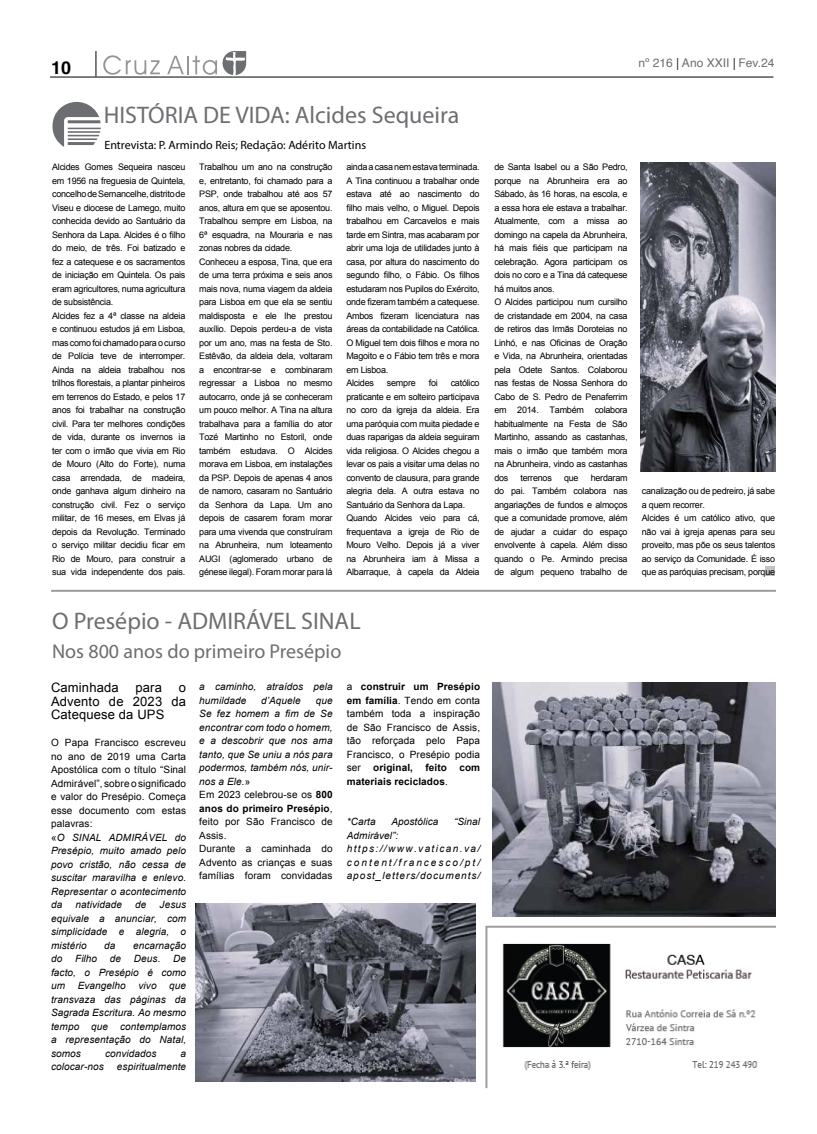
<style>
.page{position:relative;width:817px;height:1134px;background:#fff}
.page>*{position:absolute;margin:0;border:0;box-sizing:border-box;transform-origin:0 0}
.t1{font:24px "Myriad Pro";color:#6d6e71}
.t2{font:20px "Myriad Pro";color:#6d6e71}
.t3{font:700 18px "Helvetica";color:#000}
.t4{font:13px/13.5px "Arial";letter-spacing:.01em;color:#000;text-align:justify}
.t5{font:12px "Myriad Pro";color:#000}
.t6{font:12px "Helvetica";color:#6d6e71}
.t7{font:italic 10px/13.5px "Arial";letter-spacing:.01em;color:#000;text-align:justify}
.t8{font:10px/13.5px "Arial";letter-spacing:.01em;color:#000}
.t9{font:italic 10px/13.5px "Arial";letter-spacing:.14em;color:#000}
.t10{font:9px/13.5px "Arial";letter-spacing:-.025em;color:#000}
.s1{font-family:"Minion Pro";color:#000}
.s2{font-weight:700}
.s3{font-style:italic}
.s4{font-style:normal}
.s5{font-weight:700;font-style:normal}
</style>
<div class="page">
<hr style="left:50px;top:77px;width:723px;height:1px;background:#000">
<svg style="left:95px;top:51px;width:1px;height:26px"></svg>
<svg style="left:103px;top:55px;width:57px;height:20px"></svg>
<svg style="left:167px;top:51px;width:79px;height:26px"></svg>
<hr style="left:486px;top:926px;width:289px;height:2px;background:#9f9c9d">
<hr style="left:485px;top:926px;width:2px;height:162px;background:#9f9c9d">
<svg style="left:52px;top:102px;width:49px;height:45px"></svg>
<img style="left:640px;top:163px;width:135px;height:309px">
<img style="left:502px;top:943px;width:256px;height:127px">
<hr style="left:51px;top:590px;width:724px;height:2px;background:#9f9c9d">
<div style="left:765px;top:566px;width:9px;height:10px;background:#c3c3c3"></div>
<img style="left:492px;top:683px;width:283px;height:234px">
<img style="left:195px;top:903px;width:280px;height:178px">
<h3 class="t3" style="left:51px;top:57px;width:22px">10</h3>
<h3 class="t6" style="left:638px;top:54px;width:137px">nº 216 <span class="s1">|</span> Ano XXII <span class="s1">|</span> Fev.24</h3>
<h1 class="t1" style="left:104px;top:100px;width:357px">HISTÓRIA DE VIDA: Alcides Sequeira</h1>
<h3 class="t5" style="left:104px;top:137px;width:263px">Entrevista: P. Armindo Reis; Redação: Adérito Martins</h3>
<p class="t10" style="left:52px;top:160px;width:135px">Alcides Gomes Sequeira nasceu em 1956 na freguesia de Quintela, concelho de Sernancelhe, distrito de<br>Viseu e diocese de Lamego, muito conhecida devido ao Santuário da<br>Senhora da Lapa. Alcides é o filho do meio, de três. Foi batizado e fez a catequese e os sacramentos de iniciação em Quintela. Os pais eram agricultores, numa agricultura de subsistência.<br>Alcides fez a 4ª classe na aldeia e continuou estudos já em Lisboa, mas como foi chamado para o curso de Polícia teve de interromper.<br>Ainda na aldeia trabalhou nos trilhos florestais, a plantar pinheiros em terrenos do Estado, e pelos 17 anos foi trabalhar na construção civil. Para ter melhores condições de vida, durante os invernos ia ter com o irmão que vivia em Rio de Mouro (Alto do Forte), numa casa arrendada, de madeira, onde ganhava algum dinheiro na construção civil. Fez o serviço militar, de 16 meses, em Elvas já depois da Revolução. Terminado o serviço militar decidiu ficar em<br>Rio de Mouro, para construir a sua vida independente dos pais.</p>
<p class="t10" style="left:199px;top:160px;width:135px">Trabalhou um ano na construção e, entretanto, foi chamado para a<br>PSP, onde trabalhou até aos 57 anos, altura em que se aposentou.<br>Trabalhou sempre em Lisboa, na<br>6ª esquadra, na Mouraria e nas zonas nobres da cidade.<br>Conheceu a esposa, Tina, que era de uma terra próxima e seis anos mais nova, numa viagem da aldeia para Lisboa em que ela se sentiu maldisposta e ele lhe prestou auxílio. Depois perdeu-a de vista por um ano, mas na festa de Sto.<br>Estêvão, da aldeia dela, voltaram a encontrar-se e combinaram regressar a Lisboa no mesmo autocarro, onde já se conheceram um pouco melhor. A Tina na altura trabalhava para a família do ator<br>Tozé Martinho no Estoril, onde também estudava. O Alcides morava em Lisboa, em instalações da PSP. Depois de apenas 4 anos de namoro, casaram no Santuário da Senhora da Lapa. Um ano depois de casarem foram morar para uma vivenda que construíram na Abrunheira, num loteamento<br>AUGI (aglomerado urbano de génese ilegal). Foram morar para lá</p>
<p class="t10" style="left:346px;top:160px;width:135px">ainda a casa nem estava terminada.<br>A Tina continuou a trabalhar onde estava até ao nascimento do filho mais velho, o Miguel. Depois trabalhou em Carcavelos e mais tarde em Sintra, mas acabaram por abrir uma loja de utilidades junto à casa, por altura do nascimento do segundo filho, o Fábio. Os filhos estudaram nos Pupilos do Exército, onde fizeram também a catequese.<br>Ambos fizeram licenciatura nas áreas da contabilidade na Católica.<br>O Miguel tem dois filhos e mora no<br>Magoito e o Fábio tem três e mora em Lisboa.<br>Alcides</p>
<p class="t10" style="left:387px;top:376px;width:30px">sempre</p>
<p class="t10" style="left:428px;top:376px;width:11px">foi</p>
<p class="t10" style="left:346px;top:376px;width:135px;text-indent:104px">católico praticante e em solteiro participava no coro da igreja da aldeia. Era uma paróquia com muita piedade e duas raparigas da aldeia seguiram vida religiosa. O Alcides chegou a levar os pais a visitar uma delas no convento de clausura, para grande alegria dela. A outra estava no<br>Santuário da Senhora da Lapa.<br>Quando Alcides veio para cá, frequentava a igreja de Rio de<br>Mouro Velho. Depois já a viver na Abrunheira iam à Missa a<br>Albarraque, à capela da Aldeia</p>
<h1 class="t1" style="left:52px;top:606px;width:310px">O Presépio - ADMIRÁVEL SINAL</h1>
<h2 class="t2" style="left:52px;top:639px;width:290px">Nos 800 anos do primeiro Presépio</h2>
<p class="t7" style="left:199px;top:680px;width:135px">a caminho, atraídos pela humildade</p>
<p class="t8" style="left:347px;top:680px;width:135px;text-align:justify">a <span class="s2">construir um Presépio em família</span>. Tendo em conta também toda a inspiração de São Francisco de Assis, tão reforçada pelo Papa Francisco, o Presépio podia ser <span class="s2">original, feito com materiais reciclados</span>.</p>
<p class="t7" style="left:347px;top:815px;width:30px">*Carta</p>
<p class="t7" style="left:391px;top:815px;width:49px">Apostólica</p>
<p class="t7" style="left:454px;top:815px;width:28px">“Sinal</p>
<p class="t9" style="left:347px;top:828px;width:135px">Admirável”: https://www.vatican.va/ content/francesco/pt/ apost_letters/documents/</p>
<h3 class="t4" style="left:51px;top:681px;width:69px">Caminhada</h3>
<h3 class="t4" style="left:136px;top:681px;width:28px">para</h3>
<h3 class="t4" style="left:51px;top:681px;width:136px;text-indent:128px">o Advento de 2023 da Catequese da UPS</h3>
<p class="t8" style="left:51px;top:736px;width:137px">O Papa Francisco escreveu no ano de 2019 uma Carta<br>Apostólica com o título “Sinal<br>Admirável”, sobre o significado e valor do Presépio. Começa esse documento com estas palavras:<br>«<span class="s3">O SINAL ADMIRÁVEL do<br>Presépio, muito amado pelo povo cristão, não cessa de suscitar maravilha e enlevo.<br>Representar o acontecimento da</span></p>
<p class="t7" style="left:261px;top:693px;width:41px">d’Aquele</p>
<p class="t7" style="left:199px;top:693px;width:135px;text-align:left;text-indent:116px">que<br>Se fez homem a fim de Se encontrar com todo o homem, e a descobrir que nos ama tanto, que Se uniu a nós para podermos, também nós, unir&shy;nos a Ele.<span class="s4">»<br>Em 2023 celebrou-se os</span> <span class="s5">800 anos do primeiro Presépio</span><span class="s4">, feito por São Francisco de<br>Assis.<br>Durante a caminhada do<br>Advento as crianças e suas famílias foram convidadas</span></p>
<p class="t7" style="left:51px;top:898px;width:136px;text-indent:108px">Jesus equivale a anunciar, com simplicidade e alegria, o mistério</p>
<p class="t7" style="left:75px;top:898px;width:48px">natividade</p>
<p class="t7" style="left:135px;top:898px;width:13px">de</p>
<p class="t7" style="left:104px;top:939px;width:13px">da</p>
<p class="t7" style="left:133px;top:939px;width:55px">encarnação</p>
<p class="t7" style="left:51px;top:952px;width:136px;text-indent:122px">De facto, o Presépio é como um</p>
<p class="t7" style="left:51px;top:952px;width:13px">do</p>
<p class="t7" style="left:75px;top:952px;width:24px">Filho</p>
<p class="t7" style="left:110px;top:952px;width:13px">de</p>
<p class="t7" style="left:134px;top:952px;width:28px">Deus.</p>
<p class="t7" style="left:78px;top:979px;width:50px">Evangelho</p>
<p class="t7" style="left:138px;top:979px;width:20px">vivo</p>
<p class="t7" style="left:51px;top:979px;width:136px;text-indent:118px">que transvaza das páginas da Sagrada Escritura. Ao mesmo tempo que contemplamos a representação do Natal, somos</p>
<p class="t7" style="left:105px;top:1047px;width:53px">convidados</p>
<p class="t7" style="left:181px;top:1047px;width:7px">a</p>
<p class="t7" style="left:51px;top:1060px;width:54px">colocar-nos</p>
<p class="t7" style="left:117px;top:1060px;width:71px">espiritualmente</p>
<p class="t10" style="left:494px;top:160px;width:135px">de Santa Isabel ou a São Pedro, porque na Abrunheira era ao<br>Sábado, às 16 horas, na escola, e a essa hora ele estava a trabalhar.<br>Atualmente, com a missa ao domingo na capela da Abrunheira, há mais fiéis que participam na celebração. Agora participam os dois no coro e a Tina dá catequese há muitos anos.<br>O Alcides participou num cursilho de cristandade em 2004, na casa de retiros das Irmãs Doroteias no<br>Linhó, e nas Oficinas de Oração e Vida, na Abrunheira, orientadas pela Odete Santos. Colaborou nas festas de Nossa Senhora do<br>Cabo de S. Pedro de Penaferrim em 2014. Também colabora habitualmente na Festa de São<br>Martinho, assando as castanhas, mais o irmão que também mora na Abrunheira, vindo as castanhas dos</p>
<p class="t10" style="left:494px;top:471px;width:135px;text-align:justify;text-indent:96px">herdaram do pai. Também colabora nas angariações de fundos e almoços que a comunidade promove, além de ajudar a cuidar do espaço envolvente à capela. Além disso quando o Pe. Armindo precisa de algum pequeno trabalho de</p>
<p class="t10" style="left:520px;top:471px;width:33px">terrenos</p>
<p class="t10" style="left:564px;top:471px;width:16px">que</p>
<p class="t10" style="left:641px;top:484px;width:135px">canalização ou de pedreiro, já sabe a quem recorrer.<br>Alcides é um católico ativo, que não vai à igreja apenas para seu proveito, mas põe os seus talentos ao serviço da Comunidade. É isso que as paróquias precisam, porque</p>
</div>
